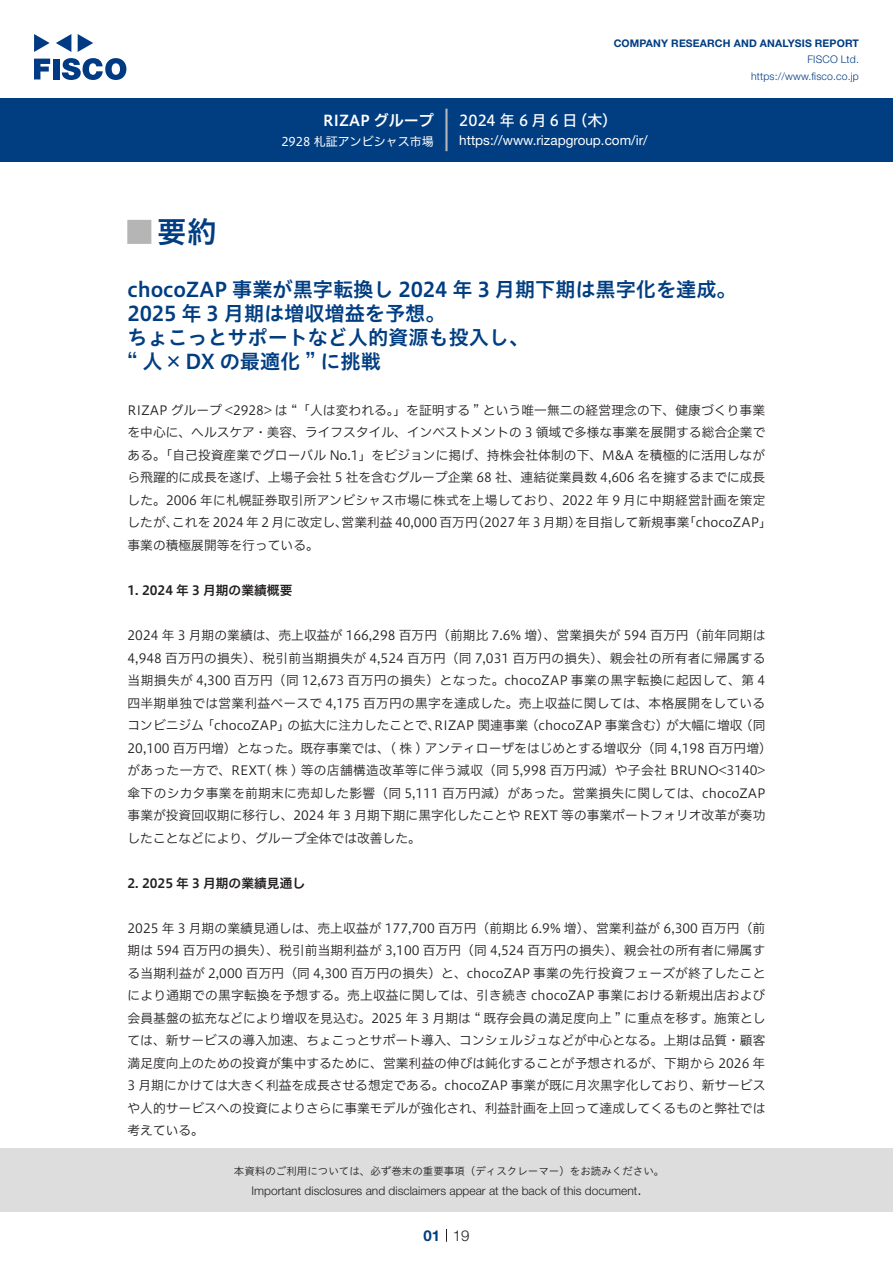
<style>
.page{position:relative;width:893px;height:1263px;background:#fff}
.page>*{position:absolute;margin:0;border:0;box-sizing:border-box;transform-origin:0 0}
.t1{font:30px "Hiragino UD Sans Std N W6";color:#003d81}
.t2{font:24px "Hiragino UD Sans Std N W6";color:#b5b5b6}
.中タイトル{font:20.25px/24px "Hiragino UD Sans Std W6";letter-spacing:-.005em;color:#003d81}
.t3{font:15px "Hiragino UD Sans F Std N W5";letter-spacing:.225em;color:#fff}
.t4{font:15px "Hiragino UD Sans F Std N W6";color:#fff}
.t5{font:300 15px "Helvetica Neue LT Std";color:#231f20}
.t6{font:700 15px "Helvetica Neue LT Std";color:#003d81}
.t7{font:13.5px "Helvetica Neue LT Std";color:#fff}
.本文{font:12.75px/22.5px "Hiragino UD Sans F Std N W3";color:#231f20}
.本文-2{font:12.75px/22.5px "Hiragino UD Sans F Std N W3";letter-spacing:.02em;color:#231f20;text-align:right}
.小タイトル{font:12.75px "Hiragino UD Sans F Std N W6";color:#231f20}
.t8{font:300 12px "Helvetica Neue LT Std";color:#231f20}
.t9{font:12px "Hiragino UD Sans F Std N W4";color:#fff}
.t10{font:10.5px "Hiragino UD Sans Std W3";color:#231f20}
.t11{font:700 10.5px "Helvetica Neue LT Std";letter-spacing:.015em;color:#003d81}
.t12{font:300 10.5px/16.5px "Helvetica Neue LT Std";letter-spacing:.015em;color:#003d81;text-align:right}
</style>
<div class="page">
<div style="left:0;top:1148px;width:893px;height:64px;background:#ddd"></div>
<svg style="left:34px;top:59px;width:16px;height:20px"></svg>
<div style="left:53px;top:59px;width:6px;height:20px;background:#003a83"></div>
<svg style="left:62px;top:58px;width:64px;height:22px"></svg>
<svg style="left:34px;top:34px;width:16px;height:18px"></svg>
<svg style="left:78px;top:34px;width:15px;height:18px"></svg>
<svg style="left:56px;top:34px;width:15px;height:18px"></svg>
<div style="left:0;top:98px;width:893px;height:64px;background:#003d81"></div>
<hr style="left:445px;top:109px;width:3px;height:42px;background:#b5b5b6">
<svg style="left:446px;top:1229px;width:1px;height:13px"></svg>
<p class="t4" style="left:323px;top:109px;width:112px">RIZAP グループ</p>
<p class="t9" style="left:281px;top:132px;width:154px">2928 札証アンビシャス市場</p>
<p class="t11" style="left:614px;top:37px;width:247px">COMPANY RESEARCH AND ANALYSIS REPORT</p>
<p class="t12" style="left:751px;top:51px;width:109px">FISCO Ltd. https://www.fisco.co j p.</p>
<p class="t3" style="left:459px;top:109px;width:120px">2024年6月6日</p>
<p class="t3" style="left:573px;top:109px;width:46px">（木(</p>
<p class="t7" style="left:459px;top:132px;width:190px">https://www.rizapgroup.com /i r/</p>
<p class="t1" style="left:157px;top:209px;width:61px">要約</p>
<p class="t2" style="left:128px;top:213px;width:25px">█</p>
<p class="中タイトル" style="left:127px;top:276px;width:611px">chocoZAP 事業が黒字転換し 2024 年 3 月期下期は黒字化を達成。<br>2025 年 3 月期は増収増益を予想。<br>ちょこっとサポートなど人的資源も投入し、<br>“ 人 × DX の最適化 ” に挑戦</p>
<p class="本文" style="left:128px;top:398px;width:639px">RIZAP グループ &lt;2928&gt; は “「人は変われる。」を証明する ” という唯一無二の経営理念の下、健康づくり事業</p>
<p class="本文" style="left:128px;top:421px;width:639px">を中心に、ヘルスケア・美容、ライフスタイル、インベストメントの 3 領域で多様な事業を展開する総合企業で</p>
<p class="本文" style="left:128px;top:443px;width:639px">ある。「自己投資産業でグローバル No.1」をビジョンに掲げ、持株会社体制の下、M&amp;A を積極的に活用しなが</p>
<p class="本文" style="left:128px;top:466px;width:639px">ら飛躍的に成長を遂げ、上場子会社 5 社を含むグループ企業 68 社、連結従業員数 4,606 名を擁するまでに成長</p>
<p class="本文" style="left:128px;top:488px;width:639px">した。2006 年に札幌証券取引所アンビシャス市場に株式を上場しており、2022 年 9 月に中期経営計画を策定</p>
<p class="本文" style="left:683px;top:511px;width:90px">「chocoZAP「</p>
<p class="本文" style="left:128px;top:511px;width:193px">したが、<br>事業の積極展開等を行っている。</p>
<p class="小タイトル" style="left:128px;top:580px;width:166px">1. 2024 年 3 月期の業績概要</p>
<p class="本文-2" style="left:128px;top:623px;width:639px">2024 年 3 月期の業績は、売上収益が 166,298 百万円（前期比 7.6% 増）、営業損失が 594 百万円（前年同期は4,948 百万円の損失）、税引前当期損失が 4,524 百万円（同 7,031 百万円の損失）、親会社の所有者に帰属する当期損失が 4,300 百万円（同 12,673 百万円の損失）となった。chocoZAP 事業の黒字転換に起因して、第 4四半期単独では営業利益ベースで 4,175 百万円の黒字を達成した。売上収益に関しては、本格展開をしている（同</p>
<p class="本文" style="left:342px;top:511px;width:138px">営業利益 40,000 百万円</p>
<p class="本文" style="left:172px;top:511px;width:177px">これを 2024 年 2 月に改定し、</p>
<p class="本文" style="left:471px;top:511px;width:111px">（2027 年 3 月期）</p>
<p class="本文" style="left:575px;top:511px;width:116px">を目指して新規事業</p>
<p class="本文" style="left:128px;top:713px;width:646px">コンビニジム<br>20,100 百万円増）となった。既存事業では、( 株 ) アンティローザをはじめとする増収分（同 4,198 百万円増(があった一方で、REXT( 株 ) 等の店舗構造改革等に伴う減収（同 5,998 百万円減）や子会社 BRUNO&gt;3140&lt;傘下のシカタ事業を前期末に売却した影響（同 5,111 百万円減）があった。営業損失に関しては、chocoZAP事業が投資回収期に移行し、2024 年 3 月期下期に黒字化したことや REXT 等の事業ポートフォリオ改革が奏功したことなどにより、グループ全体では改善した。</p>
<p class="小タイトル" style="left:128px;top:873px;width:179px">2. 2025 年 3 月期の業績見通し</p>
<p class="本文" style="left:128px;top:916px;width:639px;text-align:justify">2025 年 3 月期の業績見通しは、売上収益が 177,700 百万円（前期比 6.9% 増）、営業利益が 6,300 百万円（前期は 594 百万円の損失）、税引前当期利益が 3,100 百万円（同 4,524 百万円の損失）、親会社の所有者に帰属する当期利益が 2,000 百万円（同 4,300 百万円の損失）と、chocoZAP 事業の先行投資フェーズが終了したことにより通期での黒字転換を予想する。売上収益に関しては、引き続き chocoZAP 事業における新規出店および会員基盤の拡充などにより増収を見込む。2025 年 3 月期は “ 既存会員の満足度向上 ” に重点を移す。施策としては、新サービスの導入加速、ちょこっとサポート導入、コンシェルジュなどが中心となる。上期は品質・顧客満足度向上のための投資が集中するために、営業利益の伸びは鈍化することが予想されるが、下期から 2026 年3 月期にかけては大きく利益を成長させる想定である。chocoZAP 事業が既に月次黒字化しており、新サービスや人的サービスへの投資によりさらに事業モデルが強化され、利益計画を上回って達成してくるものと弊社では考えている。</p>
<p class="本文" style="left:666px;top:713px;width:78px">が大幅に増収</p>
<p class="本文" style="left:434px;top:713px;width:96px">RIZAP 関連事業</p>
<p class="本文" style="left:526px;top:713px;width:144px">（chocoZAP 事業含む）</p>
<p class="本文" style="left:201px;top:713px;width:90px">「chocoZAP」</p>
<p class="本文" style="left:288px;top:713px;width:154px">の拡大に注力したことで、</p>
<p class="t10" style="left:234px;top:1163px;width:432px">本資料のご利用については、必ず巻末の重要事項（ディスクレーマー）をお読みください。</p>
<p class="t5" style="left:637px;top:1180px;width:6px">.</p>
<p class="t8" style="left:251px;top:1183px;width:387px">Important disclosures and disclaimers appear at the back of this document</p>
<p class="t6" style="left:423px;top:1226px;width:18px">01</p>
<p class="t5" style="left:453px;top:1226px;width:18px">19</p>
</div>
